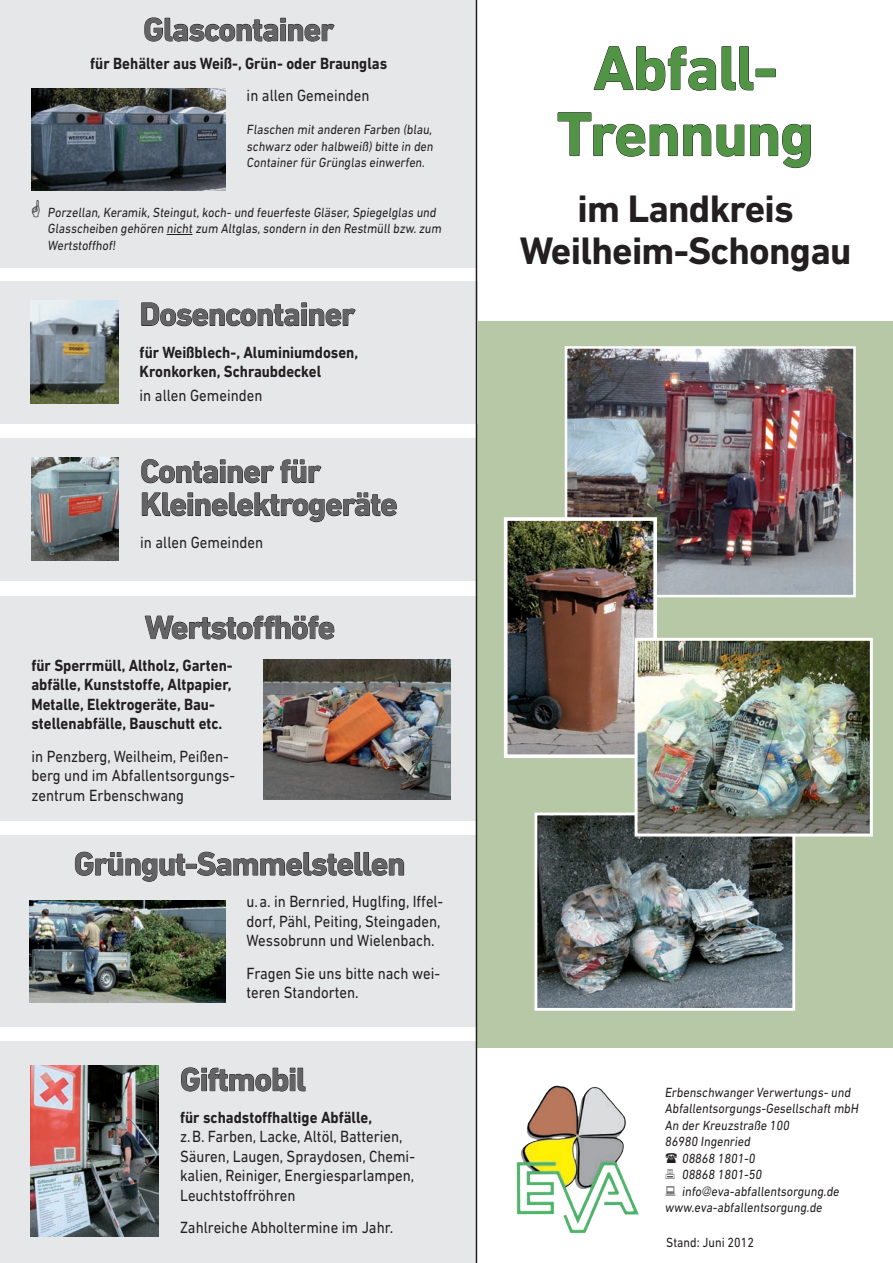
<style>
.page{position:relative;width:893px;height:1263px;background:#fff}
.page>*{position:absolute;margin:0;border:0;box-sizing:border-box;transform-origin:0 0}
.t1{font:700 63px/66px "DIN Next LT Pro";letter-spacing:-.02em;color:#519445;text-align:center}
.t2{font:700 39px/42px "DIN Next LT Pro";letter-spacing:-.02em;color:#231f20;text-align:center}
.t3{font:700 33px/33px "DIN Next LT Pro";letter-spacing:-.03em;color:#636366}
.t4{font:16.5px/19.5px "DIN Next LT Pro";color:#231f20;scale:.9 1}
.t5{font:700 16.5px/19.5px "DIN Next LT Pro";color:#231f20;scale:.9 1}
.t6{font:13.5px/16.5px "DIN Next LT Pro";color:#231f20;text-align:justify;scale:.9 1}
.s1{font-family:"Frutiger";font-weight:300;font-stretch:condensed}
</style>
<div class="page">
<div style="left:0;top:835px;width:477px;height:191px;background:#e6e7e9"></div>
<svg style="left:75px;top:851px;width:110px;height:31px"></svg>
<div style="left:186px;top:864px;width:11px;height:5px;border:1px solid #231f20"></div>
<svg style="left:197px;top:851px;width:207px;height:25px"></svg>
<img style="left:30px;top:900px;width:195px;height:102px">
<div style="left:0;top:439px;width:476px;height:142px;background:#e6e7e9"></div>
<svg style="left:141px;top:459px;width:133px;height:24px"></svg>
<svg style="left:280px;top:459px;width:41px;height:24px"></svg>
<svg style="left:142px;top:492px;width:255px;height:30px"></svg>
<img style="left:31px;top:458px;width:88px;height:103px">
<div style="left:476px;top:321px;width:417px;height:727px;background:#b6c8a5"></div>
<div style="left:0;top:596px;width:476px;height:225px;background:#e6e7e9"></div>
<div style="left:0;top:0;width:476px;height:267px;background:#e6e7e9"></div>
<div style="left:0;top:1041px;width:476px;height:222px;background:#e6e7e9"></div>
<div style="left:0;top:282px;width:477px;height:142px;background:#e6e7e9"></div>
<svg style="left:593px;top:46px;width:161px;height:45px"></svg>
<div style="left:756px;top:69px;width:20px;height:8px;border:1px solid #231f20"></div>
<svg style="left:557px;top:112px;width:254px;height:56px"></svg>
<img style="left:516px;top:1085px;width:123px;height:148px">
<svg style="left:144px;top:17px;width:191px;height:25px"></svg>
<svg style="left:167px;top:234px;width:25px;height:1px"></svg>
<svg style="left:141px;top:302px;width:215px;height:24px"></svg>
<img style="left:31px;top:301px;width:87px;height:103px">
<svg style="left:145px;top:615px;width:190px;height:25px"></svg>
<img style="left:264px;top:660px;width:186px;height:140px">
<svg style="left:181px;top:1067px;width:125px;height:25px"></svg>
<img style="left:31px;top:1066px;width:128px;height:171px">
<img style="left:31px;top:88px;width:194px;height:103px">
<hr style="left:476px;top:0;width:1px;height:1263px;background:#231f20">
<img style="left:538px;top:816px;width:253px;height:191px">
<div style="left:534px;top:812px;width:261px;height:199px;border:3px solid #fff"></div>
<img style="left:569px;top:350px;width:283px;height:243px">
<div style="left:565px;top:346px;width:291px;height:251px;border:3px solid #fff"></div>
<img style="left:509px;top:522px;width:143px;height:231px">
<div style="left:504px;top:517px;width:153px;height:241px;border:4px solid #fff"></div>
<img style="left:639px;top:642px;width:230px;height:190px">
<div style="left:635px;top:638px;width:238px;height:198px;border:3px solid #fff"></div>
<h3 class="t3" style="left:143px;top:13px;width:192px">Glascontainer</h3>
<p class="t5" style="left:90px;top:53px;width:331px">für Behälter aus Weiß-, Grün- oder Braunglas</p>
<p class="t4" style="left:247px;top:85px;width:138px">in allen Gemeinden</p>
<p class="t6" style="left:247px;top:121px;width:211px">Flaschen mit anderen Farben (blau, schwarz oder halbweiß) bitte in den Container für Grünglas einwerfen.</p>
<p class="t6" style="left:48px;top:204px;width:441px;text-align:left">Porzellan, Keramik, Steingut, koch- und feuerfeste Gläser, Spiegelglas und<br>Glasscheiben gehören nicht zum Altglas, sondern in den Restmüll bzw.zum<br>Wertstoffhof!</p>
<h3 class="t3" style="left:140px;top:298px;width:217px">Dosencontainer</h3>
<p class="t5" style="left:140px;top:342px;width:244px">für Weißblech-, Aluminiumdosen,<br>Kronkorken, Schraubdeckel</p>
<p class="t4" style="left:140px;top:385px;width:138px">in allen Gemeinden</p>
<h3 class="t3" style="left:140px;top:454px;width:259px">Container für<br>Kleinelektrogeräte</h3>
<p class="t4" style="left:140px;top:532px;width:138px">in allen Gemeinden</p>
<h3 class="t3" style="left:145px;top:611px;width:192px">Wertstoffhöfe</h3>
<p class="t5" style="left:31px;top:655px;width:225px">für Sperrmüll, Altholz, Garten&shy;abfälle, Kunststoffe, Altpapier, Metalle, Elektrogeräte, Bau&shy;stellenabfälle, Bauschutt etc.</p>
<p class="t4" style="left:31px;top:746px;width:228px">in Penzberg, Weilheim, Peißen&shy;berg und im Abfallentsorgungs&shy;zentrum Erbenschwang</p>
<h3 class="t3" style="left:74px;top:847px;width:333px">Grüngut-Sammelstellen</h3>
<p class="t4" style="left:246px;top:892px;width:220px">u.a. in Bernried, Huglfing, Iffel&shy;dorf, Pähl, Peiting, Steingaden,<br>Wessobrunn und Wielenbach.</p>
<p class="t4" style="left:246px;top:963px;width:217px">Fragen Sie uns bitte nach wei&shy;teren Standorten.</p>
<h3 class="t3" style="left:180px;top:1063px;width:128px">Giftmobil</h3>
<p class="t5" style="left:180px;top:1107px;width:215px">für schadstoffhaltige Abfälle,</p>
<p class="t4" style="left:180px;top:1127px;width:262px">z.B. Farben, Lacke, Altöl, Batterien, Säuren, Laugen, Spraydosen, Chemi&shy;kalien, Reiniger, Energiesparlampen, Leuchtstoffröhren</p>
<p class="t4" style="left:180px;top:1217px;width:239px">Zahlreiche Abholtermine im Jahr.</p>
<h1 class="t1" style="left:557px;top:35px;width:259px">Abfall-<br>Trennung</h1>
<h2 class="t2" style="left:520px;top:187px;width:333px">im Landkreis<br>Weilheim-Schongau</h2>
<p class="t6" style="left:665px;top:1084px;width:210px">Erbenschwanger Verwertungs- und</p>
<p class="t6" style="left:665px;top:1100px;width:219px">Abfallentsorgungs-Gesellschaft mbH</p>
<p class="t6" style="left:665px;top:1117px;width:142px">An der Kreuzstraße 100</p>
<p class="t6" style="left:665px;top:1133px;width:99px">86980 Ingenried</p>
<p class="t6" style="left:682px;top:1150px;width:85px">08868 1801- 0</p>
<p class="t6" style="left:682px;top:1166px;width:92px">08868 1801- 50</p>
<p class="t6" style="left:682px;top:1183px;width:178px">info<span class="s1">@</span>eva-abfallentsorgung.de</p>
<p class="t6" style="left:665px;top:1199px;width:178px">www.eva-abfallentsorgung.de</p>
<p class="t6" style="left:666px;top:1234px;width:99px">Stand: Juni 2012</p>
</div>
